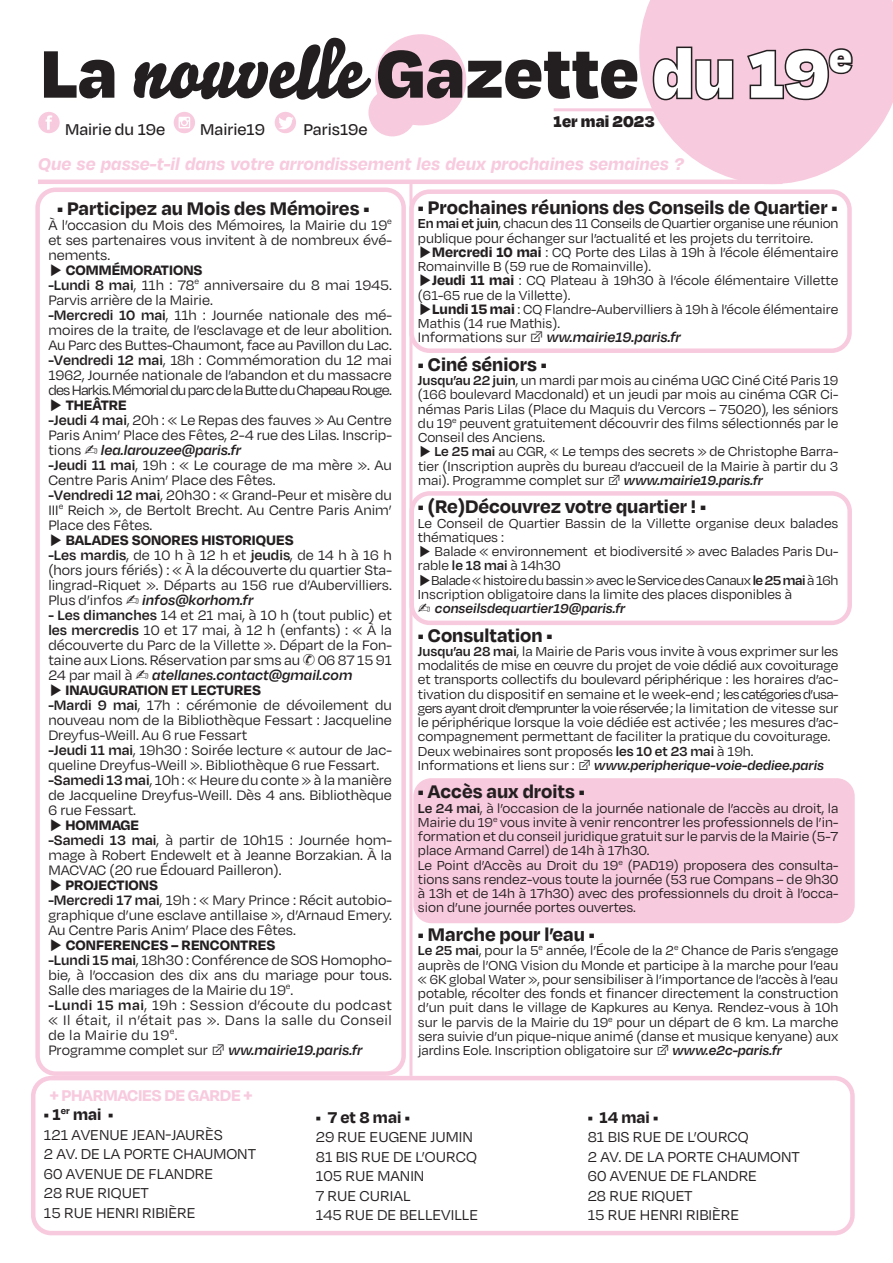
<style>
.page{position:relative;width:893px;height:1263px;background:#fff}
.page>*{position:absolute;margin:0;border:0;box-sizing:border-box;transform-origin:0 0}
.t1{font:900 77.25px "Degular";color:#231f20}
.t2{font:700 21px "Degular";color:#231f20}
.t3{font:italic 700 19.5px "Degular";color:#f8cade}
.t4{font:500 18px "Degular";color:#231f20}
.t5{font:700 18px "Degular";color:#231f20}
.t6{font:700 18px "Degular";letter-spacing:-.02em;color:#f8cade}
.t7{font:900 18px "Degular";color:#231f20}
.t8{font:16.5px/19.5px "Degular";color:#231f20}
.t9{font:15.75px/15px "Degular";color:#231f20}
.t10{font:italic 600 15.75px "Degular";color:#231f20}
.t11{font:15px/14.2px "Degular";color:#231f20}
.s1{font-family:"Bello Script Pro";font-weight:400}
.s2{font-weight:600}
.s3{font-weight:700;font-size:15.75px}
.s4{font-weight:400;font-style:normal}
.s5{font-weight:600;font-style:italic}
.s6{font-weight:700}
</style>
<div class="page">
<div style="left:413px;top:778px;width:442px;height:145px;background:#f8cade;border-radius:18px"></div>
<hr style="left:554px;top:108px;width:311px;height:3px;background:#f8cade">
<svg style="left:38px;top:112px;width:22px;height:21px"></svg>
<svg style="left:275px;top:112px;width:21px;height:21px"></svg>
<svg style="left:174px;top:112px;width:21px;height:21px"></svg>
<hr style="left:38px;top:180px;width:744px;height:4px;background:#f8cade">
<div style="left:35px;top:188px;width:371px;height:888px;border:4px solid #f8cade;border-radius:18px"></div>
<div style="left:409px;top:189px;width:443px;height:164px;border:4px solid #f8cade;border-radius:18px"></div>
<div style="left:31px;top:1076px;width:824px;height:159px;border:4px solid #f8cade;border-radius:18px"></div>
<div style="left:409px;top:491px;width:443px;height:134px;border:4px solid #f8cade;border-radius:18px"></div>
<div style="left:375px;top:34px;width:91px;height:91px;background:#f8cade;border-radius:50%"></div>
<div style="left:368px;top:89px;width:48px;height:47px;background:#f8cade;border-radius:50%"></div>
<svg style="left:639px;top:0;width:254px;height:184px;fill:#f8cade"></svg>
<hr style="left:409px;top:184px;width:3px;height:892px;background:#f8cade">
<h1 class="t1" style="left:41px;top:23px;width:813px">La <span class="s1">nouvelle</span> Gazette du 19<sup>e</sup></h1>
<p class="t4" style="left:65px;top:118px;width:102px">Mairie du 19e</p>
<p class="t4" style="left:200px;top:118px;width:66px">Mairie19</p>
<p class="t4" style="left:303px;top:118px;width:66px">Paris19e</p>
<p class="t7" style="left:554px;top:109px;width:103px">1er mai 2023</p>
<h3 class="t3" style="left:38px;top:151px;width:647px">Que se passe-t-il dans votre arrondissement les deux prochaines semaines ?</h3>
<h2 class="t2" style="left:418px;top:194px;width:421px">• Prochaines réunions des Conseils de Quartier •</h2>
<p class="t11" style="left:418px;top:216px;width:422px"><span class="s2">En mai et juin</span>, chacun des 11 Conseils de Quartier organise une réunion publique pour échanger sur l’actualité et les projets du territoire. <span class="s3">▶Mercredi 10 mai</span> : CQ Porte des Lilas à 19h à l’école élémentaire Romainville B (59 rue de Romainville).<br><span class="s3">▶Jeudi 11 mai</span> : CQ Plateau à 19h30 à l’école élémentaire Villette (61-65 rue de la Villette).<br><span class="s3">▶Lundi 15 mai</span> : CQ Flandre-Aubervilliers à 19h à l’école élémentaire Mathis (14 rue Mathis).</p>
<p class="t10" style="left:418px;top:328px;width:264px"><span class="s4">Informations sur ➚</span> ww.mairie19.paris.fr</p>
<h2 class="t2" style="left:418px;top:351px;width:130px">• Ciné séniors •</h2>
<p class="t11" style="left:418px;top:373px;width:422px"><span class="s2">Jusqu’au 22 juin</span>, un mardi par mois au cinéma UGC Ciné Cité Paris 19 (166 boulevard Macdonald) et un jeudi par mois au cinéma CGR Ci&shy;némas Paris Lilas (Place du Maquis du Vercors – 75020), les séniors du 19<sup>e</sup> peuvent gratuitement découvrir des films sélectionnés par le Conseil des Anciens.<br>▶ <span class="s2">Le 25 mai</span> au CGR, « Le temps des secrets » de Christophe Barra&shy;tier (Inscription auprès du bureau d’accueil de la Mairie à partir du 3 mai). Programme complet sur ➚ <span class="s5">www.mairie19.paris.fr</span></p>
<h2 class="t2" style="left:418px;top:493px;width:290px">• (Re)Découvrez votre quartier ! •</h2>
<p class="t11" style="left:418px;top:515px;width:422px">Le Conseil de Quartier Bassin de la Villette organise deux balades thématiques :<br>▶ Balade « environnement et biodiversité » avec Balades Paris Du&shy;rable <span class="s2">le 18 mai</span> à 14h30<br>▶Balade « histoire du bassin » avec le Service des Canaux <span class="s2">le 25 mai</span> à 16h Inscription obligatoire dans la limite des places disponibles à<br>✍ <span class="s5">conseilsdequartier19@paris.fr</span></p>
<h2 class="t2" style="left:418px;top:622px;width:136px">• Consultation •</h2>
<p class="t11" style="left:418px;top:644px;width:422px"><span class="s2">Jusqu’au 28 mai</span>, la Mairie de Paris vous invite à vous exprimer sur les modalités de mise en œuvre du projet de voie dédié aux covoiturage et transports collectifs du boulevard périphérique : les horaires d’ac&shy;tivation du dispositif en semaine et le week-end ; les catégories d’usa&shy;gers ayant droit d’emprunter la voie réservée ; la limitation de vitesse sur le périphérique lorsque la voie dédiée est activée ; les mesures d’ac&shy;compagnement permettant de faciliter la pratique du covoiturage.<br>Deux webinaires sont proposés <span class="s2">les 10 et 23 mai</span> à 19h.<br>Informations et liens sur : ➚ <span class="s5">www.peripherique-voie-dediee.paris</span></p>
<h2 class="t2" style="left:418px;top:778px;width:168px">• Accès aux droits •</h2>
<p class="t11" style="left:418px;top:800px;width:422px"><span class="s2">Le 24 mai</span>, à l’occasion de la journée nationale de l’accès au droit, la Mairie du 19<sup>e</sup> vous invite à venir rencontrer les professionnels de l’in&shy;formation et du conseil juridique gratuit sur le parvis de la Mairie (5-7 place Armand Carrel) de 14h à 17h30.<br>Le Point d’Accès au Droit du 19<sup>e</sup> (PAD19) proposera des consulta&shy;tions sans rendez-vous toute la journée (53 rue Compans – de 9h30 à 13h et de 14h à 17h30) avec des professionnels du droit à l’occa&shy;sion d’une journée portes ouvertes.</p>
<h2 class="t2" style="left:418px;top:921px;width:179px">• Marche pour l’eau •</h2>
<p class="t11" style="left:418px;top:943px;width:422px;text-align:justify"><span class="s2">Le 25 mai</span>, pour la 5<sup>e</sup> année, l’École de la 2<sup>e</sup> Chance de Paris s’engage auprès de l’ONG Vision du Monde et participe à la marche pour l’eau « 6K global Water », pour sensibiliser à l’importance de l’accès à l’eau potable, récolter des fonds et financer directement la construction d’un puit dans le village de Kapkures au Kenya. Rendez-vous à 10h sur le parvis de la Mairie du 19<sup>e</sup> pour un départ de 6 km. La marche sera suivie d’un pique-nique animé (danse et musique kenyane) aux jardins Eole. Inscription obligatoire sur ➚ <span class="s5">www.e2c-paris.fr</span></p>
<h2 class="t2" style="left:57px;top:195px;width:314px">• Participez au Mois des Mémoires •</h2>
<p class="t9" style="left:48px;top:217px;width:345px">À l’occasion du Mois des Mémoires, la Mairie du 19<sup>e </sup>et ses partenaires vous invitent à de nombreux évé&shy;nements.<br>▶ <span class="s6">COMMÉMORATIONS<br></span><span class="s2">-Lundi 8 mai</span>, 11h : 78<sup>e</sup> anniversaire du 8 mai 1945.<br>Parvis arrière de la Mairie.<br><span class="s2">-Mercredi 10 mai</span>, 11h : Journée nationale des mé&shy;moires de la traite, de l’esclavage et de leur abolition.<br>Au Parc des Buttes-Chaumont, face au Pavillon du Lac. <span class="s2">-Vendredi 12 mai</span>, 18h : Commémoration du 12 mai 1962, Journée nationale de l’abandon et du massacre des Harkis. Mémorial du parc de la Butte du Chapeau Rouge. ▶ <span class="s6">THEÂTRE<br></span><span class="s2">-Jeudi 4 mai</span>, 20h : « Le Repas des fauves » Au Centre Paris Anim’ Place des Fêtes, 2-4 rue des Lilas. Inscrip&shy;tions ✍ <span class="s5">lea.larouzee@paris.fr<br></span><span class="s2">-Jeudi 11 mai</span>, 19h : « Le courage de ma mère ». Au Centre Paris Anim’ Place des Fêtes.<br><span class="s2">-Vendredi 12 mai</span>, 20h30 : « Grand-Peur et misère du III<sup>e</sup> Reich », de Bertolt Brecht. Au Centre Paris Anim’ Place des Fêtes.<br>▶ <span class="s6">BALADES SONORES HISTORIQUES<br></span><span class="s2">-Les mardis</span>, de 10 h à 12 h et <span class="s2">jeudis</span>, de 14 h à 16 h (hors jours fériés) : « À la découverte du quartier Sta&shy;lingrad-Riquet ». Départs au 156 rue d’Aubervilliers.<br>Plus d’infos ✍ <span class="s5">infos@korhom.fr</span></p>
<p class="t9" style="left:48px;top:607px;width:345px"><span class="s2">- Les dimanches</span> 14 et 21 mai, à 10 h (tout public) et <span class="s2">les mercredis</span> 10 et 17 mai, à 12 h (enfants) : « À la découverte du Parc de la Villette ». Départ de la Fon&shy;taine aux Lions. Réservation par sms au ✆ 06 87 15 91<br>24 par mail à ✍ <span class="s5">atellanes.contact@gmail.com<br></span><span class="s6">▶ INAUGURATION ET LECTURES<br></span><span class="s2">-Mardi 9 mai</span>, 17h : cérémonie de dévoilement du nouveau nom de la Bibliothèque Fessart : Jacqueline Dreyfus-Weill. Au 6 rue Fessart<br><span class="s2">-Jeudi 11 mai</span>, 19h30 : Soirée lecture « autour de Jac&shy;queline Dreyfus-Weill ». Bibliothèque 6 rue Fessart. <span class="s2">-Samedi 13 mai</span>, 10h : « Heure du conte » à la manière de Jacqueline Dreyfus-Weill. Dès 4 ans. Bibliothèque 6 rue Fessart.</p>
<p class="t9" style="left:48px;top:816px;width:345px"><span class="s6">▶ HOMMAGE<br></span><span class="s2">-Samedi 13 mai</span>, à partir de 10h15 : Journée hom&shy;mage à Robert Endewelt et à Jeanne Borzakian. À la MACVAC (20 rue Édouard Pailleron).</p>
<p class="t9" style="left:48px;top:876px;width:345px"><span class="s6">▶ PROJECTIONS<br></span><span class="s2">-Mercredi 17 mai</span>, 19h : « Mary Prince : Récit autobio&shy;graphique d’une esclave antillaise », d’Arnaud Emery.<br>Au Centre Paris Anim’ Place des Fêtes.<br>▶ <span class="s6">CONFERENCES – RENCONTRES<br></span><span class="s2">-Lundi 15 mai</span>, 18h30 : Conférence de SOS Homopho&shy;bie, à l’occasion des dix ans du mariage pour tous.<br>Salle des mariages de la Mairie du 19<sup>e</sup>.<br><span class="s2">-Lundi 15 mai</span>, 19h : Session d’écoute du podcast « Il était, il n’était pas ». Dans la salle du Conseil de la Mairie du 19<sup>e</sup>.<br>Programme complet sur ➚ <span class="s5">ww.mairie19.paris.fr</span></p>
<p class="t6" style="left:50px;top:1084px;width:204px">+ PHARMACIES DE GARDE +</p>
<p class="t5" style="left:44px;top:1103px;width:71px">• 1<sup>er</sup> mai •</p>
<p class="t8" style="left:44px;top:1124px;width:214px">121 AVENUE JEAN-JAURÈS<br>2 AV. DE LA PORTE CHAUMONT<br>60 AVENUE DE FLANDRE<br>28 RUE RIQUET<br>15 RUE HENRI RIBIÈRE</p>
<p class="t5" style="left:316px;top:1105px;width:96px">• 7 et 8 mai •</p>
<p class="t8" style="left:316px;top:1126px;width:164px">29 RUE EUGENE JUMIN<br>81 BIS RUE DE L’OURCQ<br>105 RUE MANIN<br>7 RUE CURIAL<br>145 RUE DE BELLEVILLE</p>
<p class="t5" style="left:588px;top:1105px;width:72px">• 14 mai •</p>
<p class="t8" style="left:588px;top:1126px;width:214px">81 BIS RUE DE L’OURCQ<br>2 AV. DE LA PORTE CHAUMONT<br>60 AVENUE DE FLANDRE<br>28 RUE RIQUET<br>15 RUE HENRI RIBIÈRE</p>
</div>
